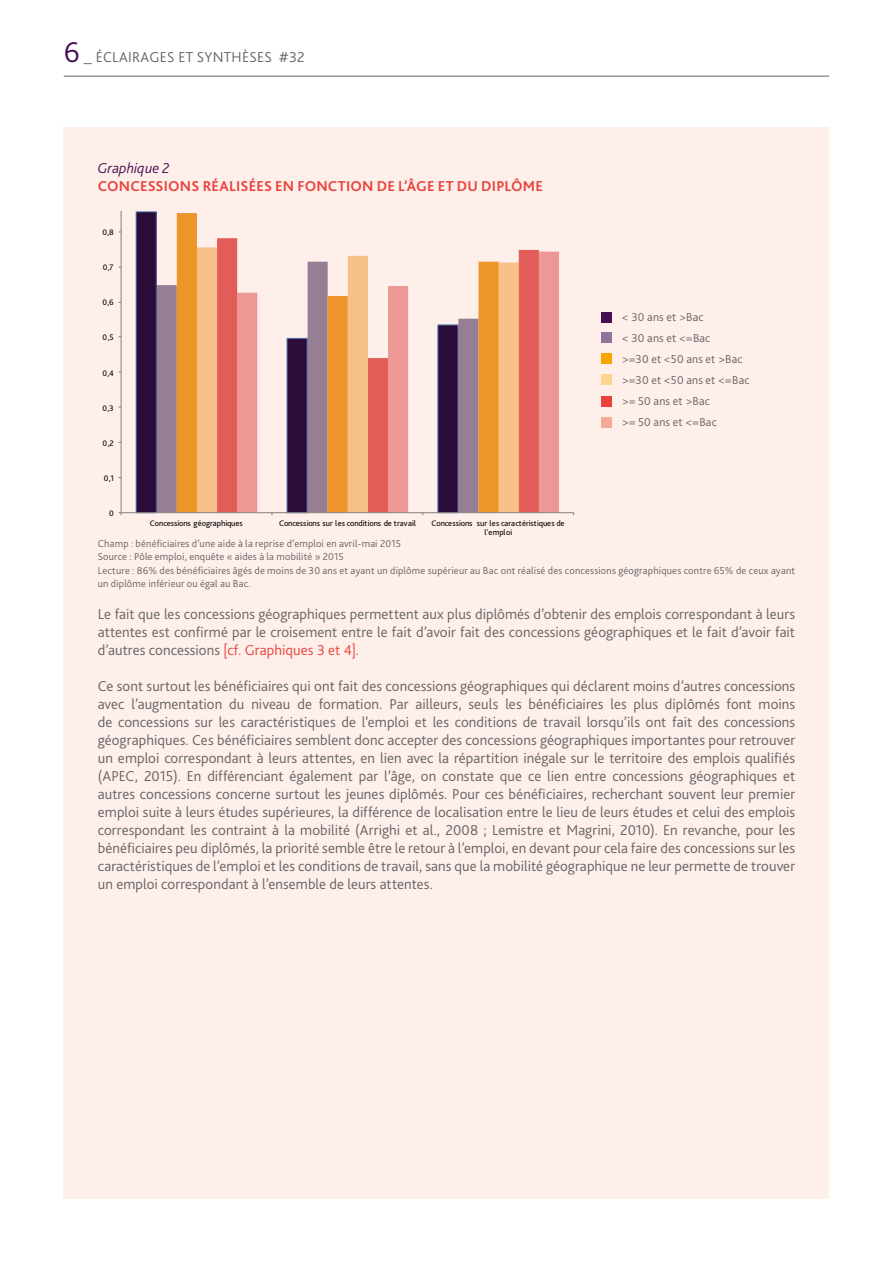
<style>
.page{position:relative;width:893px;height:1263px;background:#fff}
.page>*{position:absolute;margin:0;border:0;box-sizing:border-box;transform-origin:0 0}
.t1{font:300 15px/18px "Bliss 2";letter-spacing:.005em;color:#646363;text-align:justify}
.t2{font:700 15px "Bliss 2";letter-spacing:.015em;color:#e8423b}
.t3{font:italic 300 15px "Bliss 2";color:#441051}
.t4{font:300 12px/21px "Bliss 2";letter-spacing:.01em;color:#646363}
.t5{font:300 10.5px/13.5px "Bliss 2";letter-spacing:.015em;color:#646363}
.t6{font:8.4px/9.1px "Bliss 2";letter-spacing:-.015em;color:#000;text-align:center}
.s1{font-size:30px;color:#441051}
.s2{font-size:18px}
.s3{color:#e8423b}
</style>
<div class="page">
<hr style="left:64px;top:76px;width:765px;height:1px;background:#646363">
<div style="left:64px;top:128px;width:765px;height:1071px;background:#feefeb"></div>
<svg style="left:118px;top:211px;width:457px;height:305px"></svg>
<div style="left:602px;top:417px;width:10px;height:10px;background:#f5aa97"></div>
<div style="left:602px;top:396px;width:10px;height:10px;background:#e8423b"></div>
<div style="left:602px;top:333px;width:10px;height:10px;background:#8f759d"></div>
<div style="left:602px;top:353px;width:10px;height:10px;background:#f7a600"></div>
<div style="left:602px;top:375px;width:10px;height:10px;background:#fdd491"></div>
<div style="left:602px;top:312px;width:10px;height:10px;background:#441051"></div>
<p class="t1" style="left:64px;top:48px;width:242px"><span class="s1">6</span> <span class="s2">_</span> ÉCLAIRAGES ET SYNTHÈSES #32</p>
<p class="t3" style="left:98px;top:159px;width:73px">Graphique 2</p>
<p class="t2" style="left:98px;top:177px;width:447px">CONCESSIONS RÉALISÉES EN FONCTION DE L’ÂGE ET DU DIPLÔME</p>
<p class="t6" style="left:102px;top:228px;width:13px">0,8</p>
<p class="t6" style="left:103px;top:263px;width:12px">0,7</p>
<p class="t6" style="left:103px;top:298px;width:13px">0,6</p>
<p class="t6" style="left:103px;top:333px;width:13px">0,5</p>
<p class="t6" style="left:102px;top:368px;width:13px">0,4</p>
<p class="t6" style="left:103px;top:403px;width:13px">0,3</p>
<p class="t6" style="left:103px;top:438px;width:13px">0,2</p>
<p class="t6" style="left:104px;top:473px;width:12px">0,1</p>
<p class="t6" style="left:109px;top:508px;width:6px">0</p>
<p class="t4" style="left:622px;top:307px;width:129px">&lt; 30 ans et &gt;Bac<br>&lt; 30 ans et &lt;=Bac<br>&gt;=30 et &lt;50 ans et &gt;Bac &gt;=30 et &lt;50 ans et &lt;=Bac &gt;= 50 ans et &gt;Bac<br>&gt;= 50 ans et &lt;=Bac</p>
<p class="t6" style="left:150px;top:519px;width:94px">Concessions géographiques</p>
<p class="t6" style="left:279px;top:519px;width:139px">Concessions sur les conditions de travail</p>
<p class="t6" style="left:432px;top:519px;width:135px">Concessions sur les caractéristiques de l'emploi</p>
<p class="t5" style="left:98px;top:536px;width:699px">Champ : bénéficiaires d’une aide à la reprise d’emploi en avril-mai 2015<br>Source : Pôle emploi, enquête « aides à la mobilité » 2015<br>Lecture : 86% des bénéficiaires âgés de moins de 30 ans et ayant un diplôme supérieur au Bac ont réalisé des concessions géographiques contre 65% de ceux ayant un diplôme inférieur ou égal au Bac.</p>
<p class="t1" style="left:98px;top:604px;width:699px">Le fait que les concessions géographiques permettent aux plus diplômés d’obtenir des emplois correspondant à leurs attentes est confirmé par le croisement entre le fait d’avoir fait des concessions géographiques et le fait d’avoir fait d’autres concessions <span class="s3">[cf. Graphiques 3 et 4]</span>.</p>
<p class="t1" style="left:98px;top:676px;width:699px">Ce sont surtout les bénéficiaires qui ont fait des concessions géographiques qui déclarent moins d’autres concessions avec l’augmentation du niveau de formation. Par ailleurs, seuls les bénéficiaires les plus diplômés font moins de concessions sur les caractéristiques de l’emploi et les conditions de travail lorsqu’ils ont fait des concessions géographiques. Ces bénéficiaires semblent donc accepter des concessions géographiques importantes pour retrouver un emploi correspondant à leurs attentes, en lien avec la répartition inégale sur le territoire des emplois qualifiés (APEC, 2015). En différenciant également par l’âge, on constate que ce lien entre concessions géographiques et autres concessions concerne surtout les jeunes diplômés. Pour ces bénéficiaires, recherchant souvent leur premier emploi suite à leurs études supérieures, la différence de localisation entre le lieu de leurs études et celui des emplois correspondant les contraint à la mobilité (Arrighi et al., 2008 ; Lemistre et Magrini, 2010). En revanche, pour les bénéficiaires peu diplômés, la priorité semble être le retour à l’emploi, en devant pour cela faire des concessions sur les caractéristiques de l’emploi et les conditions de travail, sans que la mobilité géographique ne leur permette de trouver un emploi correspondant à l’ensemble de leurs attentes.</p>
</div>
